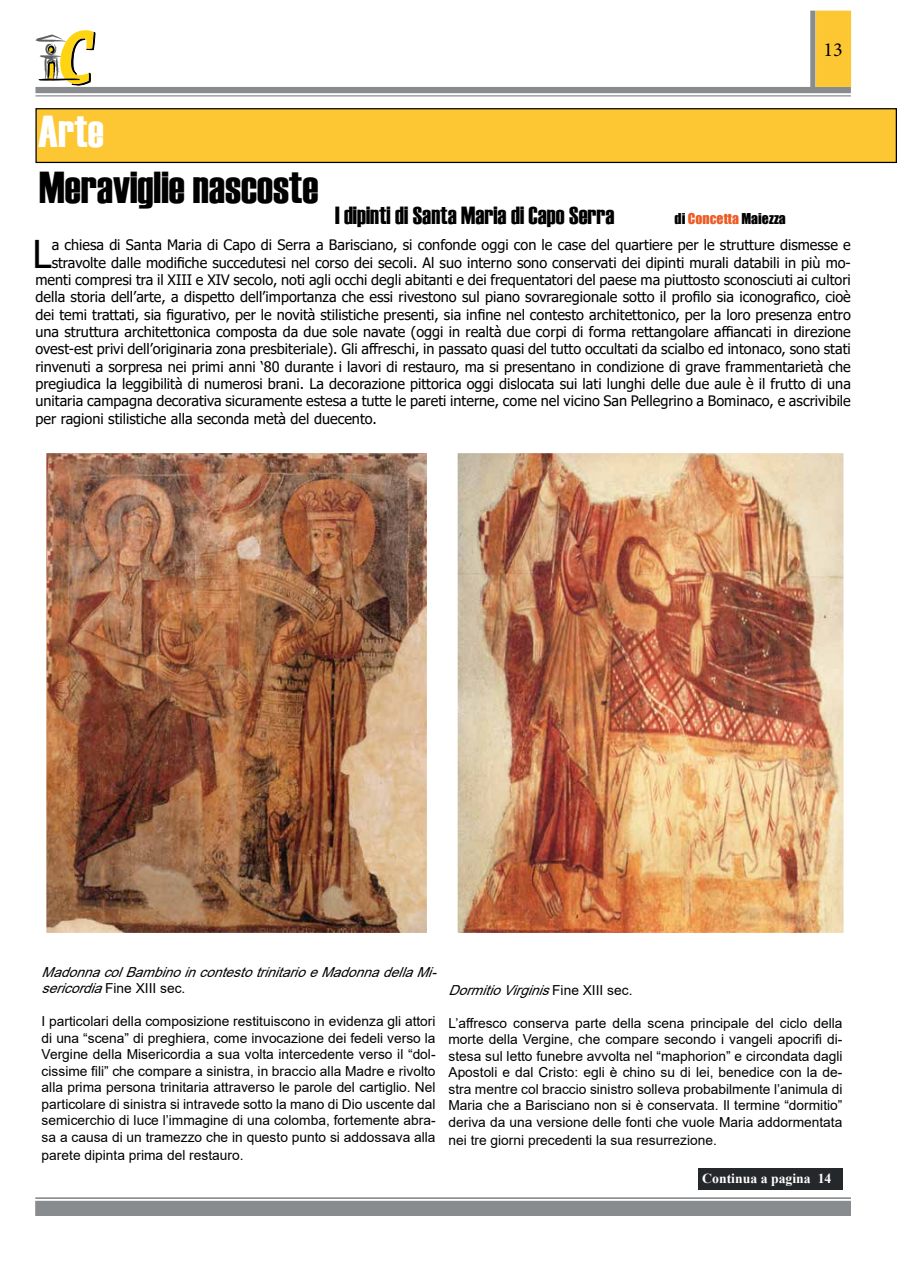
<style>
.page{position:relative;width:897px;height:1262px;background:#fff}
.page>*{position:absolute;margin:0;border:0;box-sizing:border-box;transform-origin:0 0}
.t1{font:44.5px "Haettenschweiler";color:#000}
.t2{font:44.5px "Haettenschweiler";color:#fff}
.t3{font:38.25px "Tahoma";color:#000}
.t4{font:24.75px "Haettenschweiler";color:#000}
.t5{font:20px "Minion Pro";color:#000}
.t6{font:14.5px "Tahoma";color:#000}
.t7{font:13.75px/16.5px "Arial";color:#000;text-align:justify}
.t8{font:italic 13.75px/16.5px "Arial";color:#000}
.t9{font:13.75px "Impact";color:#000}
.t10{font:700 13.75px "Times New Roman";color:#fff}
.s1{color:#ee5a23}
.s2{font-style:normal}
</style>
<div class="page">
<div style="left:36px;top:109px;width:860px;height:53px;background:#fcc733"></div>
<div style="left:35px;top:108px;width:861px;height:55px;border:1px solid #000"></div>
<svg style="left:35px;top:30px;width:60px;height:55px"></svg>
<div style="left:35px;top:87px;width:815px;height:6px;background:#888c8f"></div>
<hr style="left:35px;top:95px;width:815px;height:1px;background:#888c8f">
<div style="left:815px;top:11px;width:36px;height:76px;background:#fcc733;border:1px solid #fcc733"></div>
<div style="left:810px;top:11px;width:5px;height:77px;background:#888c8f"></div>
<div style="left:35px;top:1200px;width:815px;height:15px;background:#888c8f"></div>
<hr style="left:35px;top:1197px;width:815px;height:1px;background:#888c8f">
<img style="left:47px;top:454px;width:379px;height:478px">
<img style="left:458px;top:454px;width:384px;height:478px">
<div style="left:698px;top:1168px;width:144px;height:21px;background:#25282a"></div>
<h1 class="t2" style="left:38px;top:101px;width:67px">Arte</h1>
<h1 class="t1" style="left:39px;top:157px;width:281px">Meraviglie nascoste</h1>
<h3 class="t4" style="left:335px;top:199px;width:281px">I dipinti di Santa Maria di Capo Serra</h3>
<h3 class="t5" style="left:823px;top:36px;width:21px">13</h3>
<p class="t9" style="left:674px;top:208px;width:113px">di <span class="s1">Concetta</span> Maiezza</p>
<h2 class="t3" style="left:33px;top:228px;width:21px">L</h2>
<p class="t6" style="left:52px;top:235px;width:800px">a chiesa di Santa Maria di Capo di Serra a Barisciano, si confonde oggi con le case del quartiere per le strutture dismesse e</p>
<p class="t6" style="left:52px;top:253px;width:800px">stravolte dalle modifiche succedutesi nel corso dei secoli. Al suo interno sono conservati dei dipinti murali databili in più mo-</p>
<p class="t6" style="left:35px;top:270px;width:816px">menti compresi tra il XIII e XIV secolo, noti agli occhi degli abitanti e dei frequentatori del paese ma piuttosto sconosciuti ai cultori</p>
<p class="t6" style="left:35px;top:287px;width:816px">della storia dell’arte, a dispetto dell’importanza che essi rivestono sul piano sovraregionale sotto il profilo sia iconografico, cioè</p>
<p class="t6" style="left:35px;top:305px;width:816px">dei temi trattati, sia figurativo, per le novità stilistiche presenti, sia infine nel contesto architettonico, per la loro presenza entro</p>
<p class="t6" style="left:35px;top:322px;width:816px">una struttura architettonica composta da due sole navate (oggi in realtà due corpi di forma rettangolare affiancati in direzione</p>
<p class="t6" style="left:35px;top:339px;width:816px">ovest-est privi dell’originaria zona presbiteriale). Gli affreschi, in passato quasi del tutto occultati da scialbo ed intonaco, sono stati</p>
<p class="t6" style="left:35px;top:356px;width:816px">rinvenuti a sorpresa nei primi anni ‘80 durante i lavori di restauro, ma si presentano in condizione di grave frammentarietà che</p>
<p class="t6" style="left:35px;top:374px;width:817px">pregiudica la leggibilità di numerosi brani. La decorazione pittorica oggi dislocata sui lati lunghi delle due aule è il frutto di una</p>
<p class="t6" style="left:35px;top:391px;width:816px">unitaria campagna decorativa sicuramente estesa a tutte le pareti interne, come nel vicino San Pellegrino a Bominaco, e ascrivibile</p>
<p class="t6" style="left:35px;top:408px;width:343px">per ragioni stilistiche alla seconda metà del duecento.</p>
<p class="t8" style="left:42px;top:963px;width:402px">MadonnacolBambinoincontestotrinitarioeMadonnadellaMi&shy;sericordia<span class="s2">F i n e X I I I s e c .</span></p>
<p class="t7" style="left:42px;top:1012px;width:395px">I particolari della composizione restituiscono in evidenza gli attori di una “scena” di preghiera, come invocazione dei fedeli verso la Vergine della Misericordia a sua volta intercedente verso il “dol&shy;cissime fili” che compare a sinistra, in braccio alla Madre e rivolto alla prima persona trinitaria attraverso le parole del cartiglio. Nel particolare di sinistra si intravede sotto la mano di Dio uscente dal semicerchio di luce l’immagine di una colomba, fortemente abra&shy;sa a causa di un tramezzo che in questo punto si addossava alla</p>
<p class="t7" style="left:42px;top:1146px;width:203px">parete dipinta prima del restauro.</p>
<p class="t8" style="left:448px;top:981px;width:185px">DormitioVirginis<span class="s2">F i n e X I I I s e c .</span></p>
<p class="t7" style="left:448px;top:1014px;width:395px">L’affresco conserva parte della scena principale del ciclo della morte della Vergine, che compare secondo i vangeli apocrifi di&shy;stesa sul letto funebre avvolta nel “maphorion” e circondata dagli Apostoli e dal Cristo: egli è chino su di lei, benedice con la de&shy;stra mentre col braccio sinistro solleva probabilmente l’animula di Maria che a Barisciano non si è conservata. Il termine “dormitio” deriva da una versione delle fonti che vuole Maria addormentata</p>
<p class="t7" style="left:448px;top:1131px;width:270px">nei tre giorni precedenti la sua resurrezione.</p>
<p class="t10" style="left:702px;top:1168px;width:131px">Continua a pagina 14</p>
</div>
